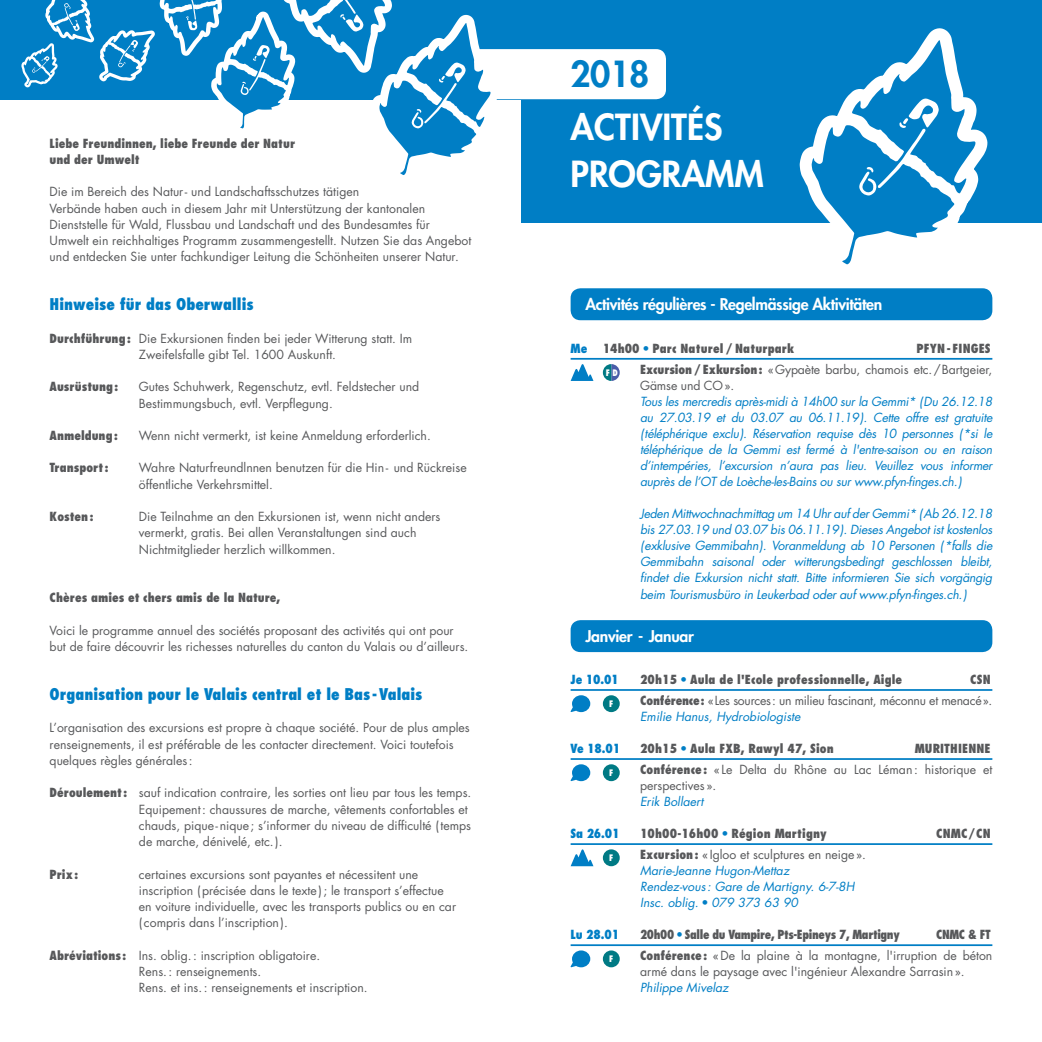
<style>
.page{position:relative;width:1042px;height:1042px;background:#fff}
.page>*{position:absolute;margin:0;border:0;box-sizing:border-box;transform-origin:0 0}
.t1{font:800 35px "Futura Std";color:#fff}
.t2{font:800 35px "Futura Std";color:#007ec5}
.t3{font:800 condensed 15.75px "Futura Std";color:#007ec5}
.t4{font:800 15.75px "Futura Std";letter-spacing:-.02em;color:#fff}
.t5{font:12.25px/16.3px "Futura Std";color:#57585a}
.t6{font:italic 12.25px/16.1px "Futura Std";color:#007ec5;text-align:justify}
.t7{font:800 condensed 12.25px/16.3px "Futura Std";color:#57585a}
.t8{font:12.25px "Futura Std";letter-spacing:-.02em;color:#57585a}
.t9{font:800 condensed 12.25px "Futura Std";letter-spacing:-.03em;color:#57585a}
.t10{font:800 condensed 12.25px "Futura Std";letter-spacing:-.01em;color:#007ec5}
.t11{font:800 condensed 8.75px "Futura Std";color:#fff}
.s1{font-weight:800;font-stretch:condensed}
.s2{color:#007ec5}
.s3{font-weight:800;font-style:normal;font-stretch:condensed}
</style>
<div class="page">
<div style="left:0;top:0;width:521px;height:99px;background:#007ec5"></div>
<hr style="left:570px;top:358px;width:422px;height:2px;background:#007ec5">
<hr style="left:570px;top:689px;width:422px;height:2px;background:#007ec5">
<hr style="left:570px;top:758px;width:422px;height:2px;background:#007ec5">
<hr style="left:570px;top:843px;width:422px;height:2px;background:#007ec5">
<hr style="left:570px;top:944px;width:422px;height:2px;background:#007ec5">
<div style="left:570px;top:288px;width:422px;height:32px;background:#007ec5;border-radius:10px"></div>
<svg style="left:570px;top:364px;width:23px;height:17px"></svg>
<svg style="left:603px;top:364px;width:17px;height:17px"></svg>
<div style="left:570px;top:620px;width:422px;height:32px;background:#007ec5;border-radius:10px"></div>
<svg style="left:570px;top:695px;width:20px;height:17px"></svg>
<div style="left:603px;top:695px;width:17px;height:17px;background:#007a84;border-radius:50%"></div>
<svg style="left:570px;top:764px;width:20px;height:17px"></svg>
<div style="left:603px;top:764px;width:17px;height:17px;background:#007a84;border-radius:50%"></div>
<svg style="left:570px;top:849px;width:23px;height:17px"></svg>
<div style="left:603px;top:849px;width:17px;height:17px;background:#007a84;border-radius:50%"></div>
<svg style="left:570px;top:950px;width:20px;height:17px"></svg>
<div style="left:603px;top:950px;width:17px;height:17px;background:#007a84;border-radius:50%"></div>
<div style="left:521px;top:0;width:521px;height:223px;background:#007ec5"></div>
<svg style="left:791px;top:28px;width:202px;height:293px"></svg>
<svg style="left:805px;top:34px;width:176px;height:237px"></svg>
<svg style="left:20px;top:0;width:646px;height:175px"></svg>
<p class="t7" style="left:50px;top:135px;width:247px">Liebe Freundinnen, liebe Freunde der Natur und der Umwelt</p>
<p class="t5" style="left:50px;top:184px;width:423px">Die im Bereich des Natur- und Landschaftsschutzes tätigen<br>Verbände haben auch in diesem Jahr mit Unterstützung der kantonalen Dienststelle für Wald, Flussbau und Landschaft und des Bundesamtes für Umwelt ein reichhaltiges Programm zusammengestellt. Nutzen Sie das Angebot und entdecken Sie unter fachkundiger Leitung die Schönheiten unserer Natur.</p>
<p class="t3" style="left:50px;top:294px;width:206px">Hinweise für das Oberwallis</p>
<p class="t5" style="left:139px;top:330px;width:275px;text-indent:-89px"><span class="s1">Durchführung:</span> Die Exkursionen finden bei jeder Witterung statt. Im<br>Zweifelsfalle gibt Tel. 1600 Auskunft.</p>
<p class="t7" style="left:50px;top:378px;width:70px">Ausrüstung:</p>
<p class="t5" style="left:139px;top:379px;width:282px">Gutes Schuhwerk, Regenschutz, evtl. Feldstecher und<br>Bestimmungsbuch, evtl. Verpflegung.</p>
<p class="t7" style="left:50px;top:427px;width:70px">Anmeldung:</p>
<p class="t5" style="left:139px;top:427px;width:293px">Wenn nicht vermerkt, ist keine Anmeldung erforderlich.</p>
<p class="t7" style="left:50px;top:460px;width:60px">Transport:</p>
<p class="t5" style="left:139px;top:460px;width:329px">Wahre Naturfreundlnnen benutzen für die Hin- und Rückreise öffentliche Verkehrsmittel.</p>
<p class="t7" style="left:50px;top:508px;width:45px">Kosten:</p>
<p class="t5" style="left:139px;top:509px;width:303px">Die Teilnahme an den Exkursionen ist, wenn nicht anders vermerkt, gratis. Bei allen Veranstaltungen sind auch<br>Nichtmitglieder herzlich willkommen.</p>
<p class="t7" style="left:50px;top:590px;width:232px">Chères amies et chers amis de la Nature,</p>
<p class="t5" style="left:50px;top:622px;width:420px">Voici le programme annuel des sociétés proposant des activités qui ont pour but de faire découvrir les richesses naturelles du canton du Valais ou d’ailleurs.</p>
<p class="t3" style="left:50px;top:684px;width:374px">Organisation pour le Valais central et le Bas -Valais</p>
<p class="t5" style="left:50px;top:720px;width:422px">L’organisation des excursions est propre à chaque société. Pour de plus amples renseignements, il est préférable de les contacter directement. Voici toutefois quelques règles générales:</p>
<p class="t5" style="left:139px;top:785px;width:334px;text-indent:-89px"><span class="s1">Déroulement:</span> sauf indication contraire, les sorties ont lieu par tous les temps.<br>Equipement: chaussures de marche, vêtements confortables et chauds, pique-nique; s’informer du niveau de difficulté (temps de marche, dénivelé, etc.).</p>
<p class="t7" style="left:50px;top:866px;width:30px">Prix:</p>
<p class="t5" style="left:139px;top:866px;width:319px">certaines excursions sont payantes et nécessitent une inscription (précisée dans le texte); le transport s’effectue en voiture individuelle, avec les transports publics ou en car ( compris dans l’inscription).</p>
<p class="t5" style="left:50px;top:947px;width:272px"><span class="s1">Abréviations :</span> Ins. oblig.: inscription obligatoire.</p>
<p class="t5" style="left:139px;top:963px;width:124px">Rens.: renseignements.</p>
<p class="t5" style="left:139px;top:980px;width:230px">Rens. et ins.: renseignements et inscription.</p>
<p class="t2" style="left:571px;top:52px;width:80px">2018</p>
<p class="t1" style="left:570px;top:105px;width:153px">ACTIVITÉS</p>
<p class="t1" style="left:570px;top:152px;width:194px">PROGRAMM</p>
<p class="t4" style="left:585px;top:294px;width:298px">Activités régulières - Regelmässige Aktivitäten</p>
<p class="t10" style="left:570px;top:341px;width:18px">Me</p>
<p class="t7" style="left:603px;top:340px;width:193px">14h00 <span class="s2">•</span> Parc Naturel/Naturpark</p>
<p class="t7" style="left:916px;top:340px;width:76px">PFYN- FINGES</p>
<p class="t11" style="left:606px;top:367px;width:13px">F D</p>
<p class="t5" style="left:640px;top:361px;width:354px"><span class="s1">Excursion/Exkursion:</span> «Gypaète barbu, chamois etc./Bartgeier,<br>Gämse und CO».</p>
<p class="t6" style="left:640px;top:394px;width:354px">Tous les mercredis après-midi à 14h00 sur la Gemmi* (Du 26.12.18 au 27.03.19 et du 03.07 au 06.11.19). Cette offre est gratuite (téléphérique exclu). Réservation requise dès 10 personnes (*si le téléphérique de la Gemmi est fermé à l'entre-saison ou en raison d’intempéries, l’excursion n’aura pas lieu. Veuillez vous informer auprès de l’OT de Loèche-les-Bains ou sur www.pfyn-finges.ch.)</p>
<p class="t6" style="left:640px;top:506px;width:354px">Jeden Mittwochnachmittag um 14 Uhr auf der Gemmi* (Ab 26.12.18 bis 27.03.19 und 03.07 bis 06.11.19). Dieses Angebot ist kostenlos (exklusive Gemmibahn). Voranmeldung ab 10 Personen (*falls die Gemmibahn saisonal oder witterungsbedingt geschlossen bleibt, findet die Exkursion nicht statt. Bitte informieren Sie sich vorgängig beim Tourismusbüro in Leukerbad oder auf www.pfyn-finges.ch.)</p>
<p class="t4" style="left:585px;top:626px;width:110px">Janvier - Januar</p>
<p class="t10" style="left:570px;top:672px;width:50px">Je 10.01</p>
<p class="t7" style="left:640px;top:671px;width:264px">20h15 <span class="s2">•</span> Aula de l'Ecole professionnelle, Aigle</p>
<p class="t7" style="left:970px;top:671px;width:22px">CSN</p>
<p class="t11" style="left:609px;top:698px;width:6px">F</p>
<p class="t8" style="left:640px;top:693px;width:354px"><span class="s1">Conférence:</span> «Les sources: un milieu fascinant, méconnu et menacé».</p>
<p class="t6" style="left:640px;top:709px;width:162px">Emilie Hanus, Hydrobiologiste</p>
<p class="t10" style="left:570px;top:741px;width:51px">Ve 18.01</p>
<p class="t7" style="left:640px;top:740px;width:195px">20h15 <span class="s2">•</span> Aula FXB, Rawyl 47, Sion</p>
<p class="t7" style="left:914px;top:740px;width:78px">MURITHIENNE</p>
<p class="t11" style="left:609px;top:767px;width:6px">F</p>
<p class="t5" style="left:640px;top:762px;width:354px"><span class="s1">Conférence:</span> « Le Delta du Rhône au Lac Léman: historique et perspectives».</p>
<p class="t6" style="left:640px;top:794px;width:65px">Erik Bollaert</p>
<p class="t10" style="left:570px;top:826px;width:50px">Sa 26.01</p>
<p class="t7" style="left:640px;top:825px;width:188px">10h00-16h00 <span class="s2">•</span> Région Martigny</p>
<p class="t7" style="left:936px;top:825px;width:56px">CNMC/CN</p>
<p class="t11" style="left:609px;top:852px;width:6px">F</p>
<p class="t5" style="left:640px;top:847px;width:227px"><span class="s1">Excursion:</span> «Igloo et sculptures en neige».</p>
<p class="t6" style="left:640px;top:863px;width:151px">Marie-Jeanne Hugon-Mettaz</p>
<p class="t6" style="left:640px;top:879px;width:216px">Rendez-vous: Gare de Martigny. 6-7-8H</p>
<p class="t6" style="left:640px;top:895px;width:160px">Insc. oblig. <span class="s3">•</span> 079 373 63 90</p>
<p class="t10" style="left:570px;top:927px;width:50px">Lu 28.01</p>
<p class="t9" style="left:640px;top:927px;width:261px">20h00 <span class="s2">•</span> Salle du Vampire, Pts-Epineys 7, Martigny</p>
<p class="t7" style="left:936px;top:926px;width:56px">CNMC &amp; FT</p>
<p class="t11" style="left:609px;top:953px;width:6px">F</p>
<p class="t5" style="left:640px;top:948px;width:354px"><span class="s1">Conférence:</span> «De la plaine à la montagne, l'irruption de béton armé dans le paysage avec l'ingénieur Alexandre Sarrasin».</p>
<p class="t6" style="left:640px;top:980px;width:90px">Philippe Mivelaz</p>
</div>
